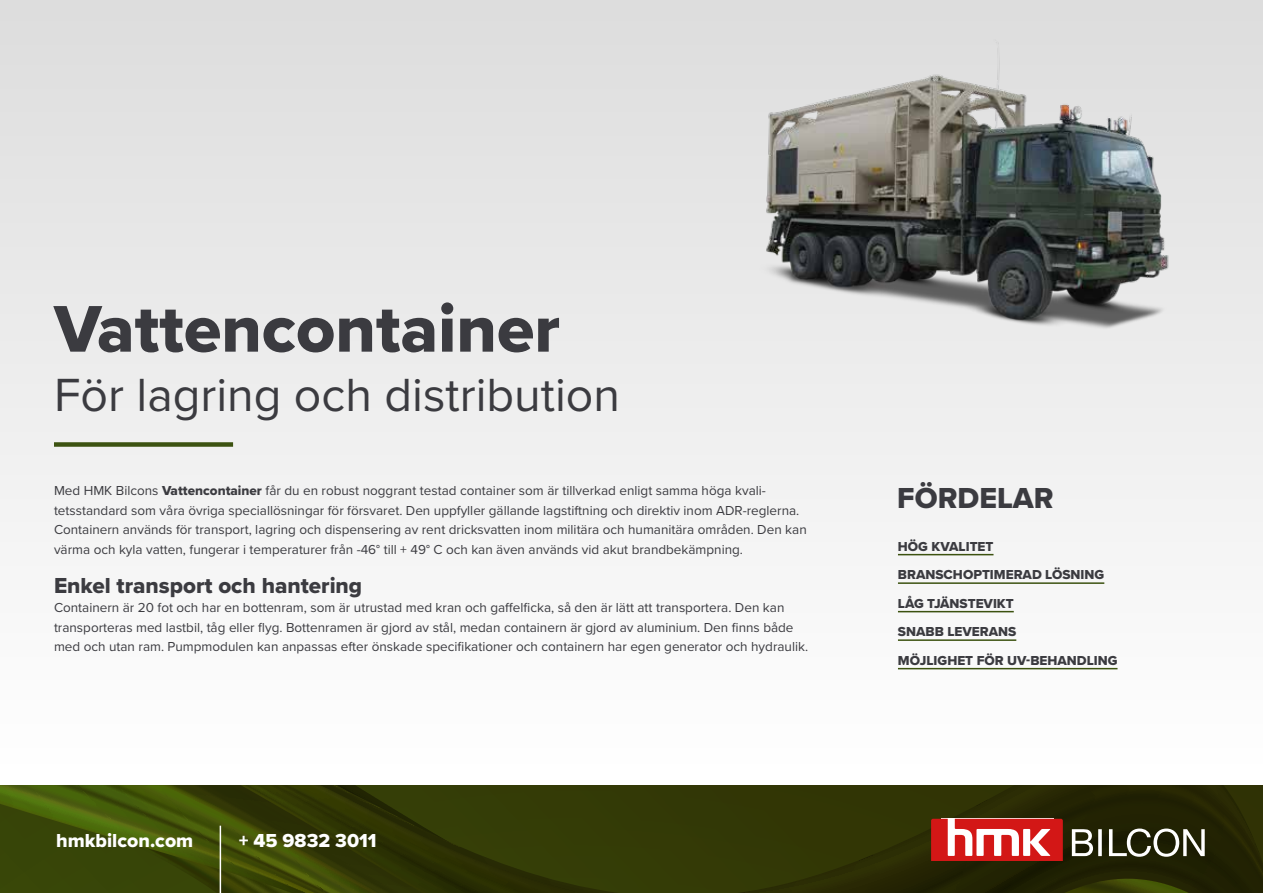
<style>
.page{position:relative;width:1263px;height:893px;background:#fff}
.page>*{position:absolute;margin:0;border:0;box-sizing:border-box;transform-origin:0 0}
.t1{font:68.4px "Proxima Nova Extrabld";color:#3b3b40}
.t2{font:48.3px "Proxima Nova";color:#3b3b40}
.t3{font:30px "Proxima Nova Extrabld";color:#3b3b40}
.t4{font:22.5px "Proxima Nova Extrabld";color:#3b3b40}
.t5{font:19.5px "Proxima Nova Extrabld";color:#fff}
.t6{font:13.5px/19.5px "Proxima Nova";color:#3b3b40}
.t7{font:13.5px/28.5px "Proxima Nova Extrabld";color:#3b3b40}
.s1{font-family:"Proxima Nova Extrabld"}
</style>
<div class="page">
<div style="left:0;top:0;width:1263px;height:764px;background:linear-gradient(to bottom,#ddd,#fefefe)"></div>
<hr style="left:898px;top:554px;width:95px;height:1px;background:#3c5210">
<hr style="left:898px;top:582px;width:206px;height:2px;background:#3c5210">
<hr style="left:898px;top:611px;width:116px;height:1px;background:#3c5210">
<hr style="left:898px;top:639px;width:118px;height:2px;background:#3c5210">
<hr style="left:898px;top:668px;width:219px;height:1px;background:#3c5210">
<div style="left:54px;top:442px;width:179px;height:5px;background:#3c5210"></div>
<svg style="left:0;top:785px;width:1263px;height:108px;background:#333b06"></svg>
<svg style="left:925px;top:819px;width:280px;height:74px;background:#613f28"></svg>
<hr style="left:220px;top:826px;width:1px;height:67px;background:#fff">
<img style="left:695px;top:13px;width:533px;height:400px">
<h1 class="t1" style="left:54px;top:278px;width:507px">Vattencontainer</h1>
<h2 class="t2" style="left:54px;top:359px;width:567px">För lagring och distribution</h2>
<p class="t6" style="left:54px;top:481px;width:754px">Med HMK Bilcons <span class="s1">Vattencontainer</span> får du en robust noggrant testad container som är tillverkad enligt samma höga kvali&shy;tetsstandard som våra övriga speciallösningar för försvaret. Den uppfyller gällande lagstiftning och direktiv inom ADR-reglerna.<br>Containern används för transport, lagring och dispensering av rent dricksvatten inom militära och humanitära områden. Den kan värma och kyla vatten, fungerar i temperaturer från -46° till + 49° C och kan även används vid akut brandbekämpning.</p>
<h3 class="t4" style="left:54px;top:569px;width:310px">Enkel transport och hantering</h3>
<p class="t6" style="left:54px;top:598px;width:756px">Containern är 20 fot och har en bottenram, som är utrustad med kran och gaffelficka, så den är lätt att transportera. Den kan transporteras med lastbil, tåg eller flyg. Bottenramen är gjord av stål, medan containern är gjord av aluminium. Den finns både med och utan ram. Pumpmodulen kan anpassas efter önskade specifikationer och containern har egen generator och hydraulik.</p>
<h3 class="t5" style="left:56px;top:826px;width:139px">hmkbilcon.com</h3>
<h3 class="t5" style="left:239px;top:826px;width:139px">+ 45 9832 3011</h3>
<h3 class="t3" style="left:897px;top:476px;width:158px">FÖRDELAR</h3>
<p class="t7" style="left:898px;top:532px;width:221px">HÖG KVALITET<br>BRANSCHOPTIMERAD LÖSNING<br>LÅG TJÄNSTEVIKT<br>SNABB LEVERANS<br>MÖJLIGHET FÖR UV-BEHANDLING</p>
</div>
